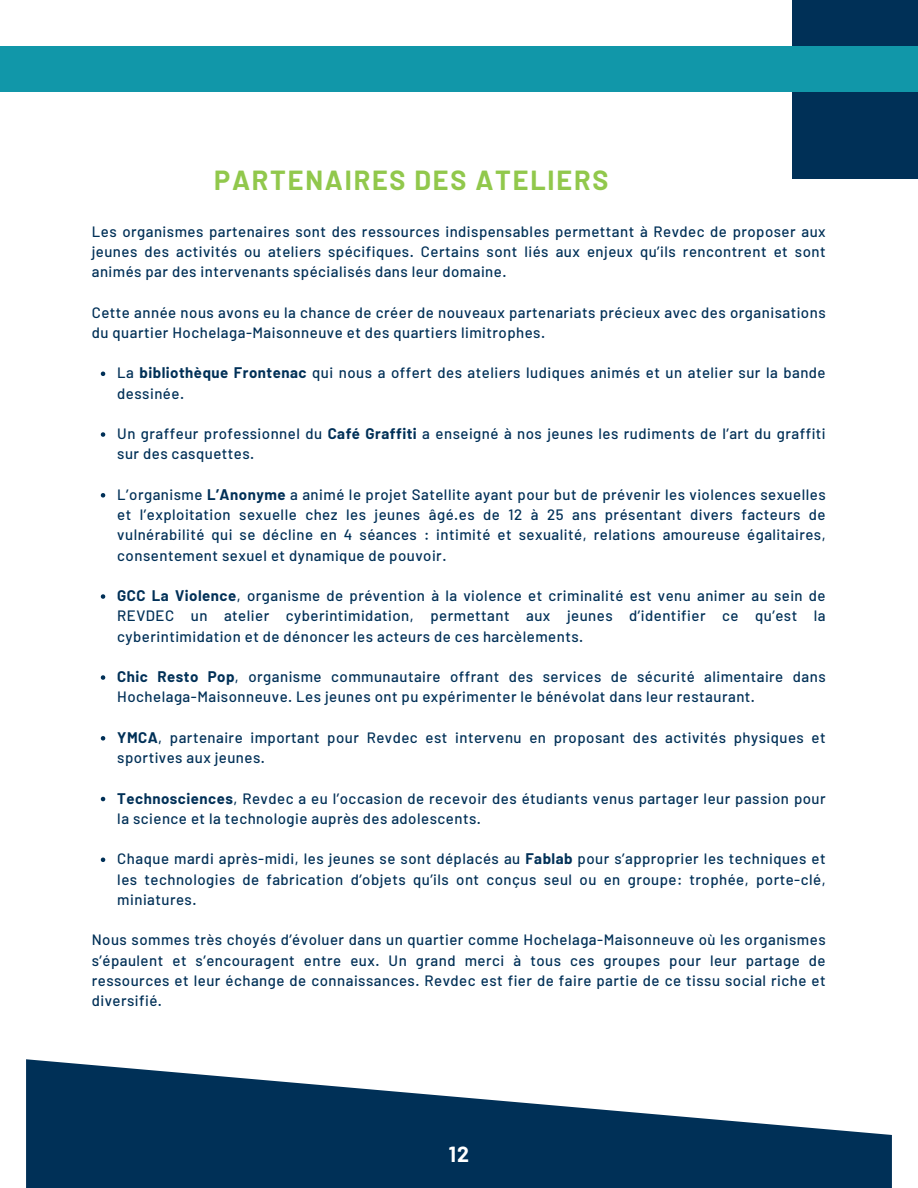
<style>
.page{position:relative;width:918px;height:1188px;background:#fff}
.page>*{position:absolute;margin:0;border:0;box-sizing:border-box;transform-origin:0 0}
.t1{font:700 27px "Barlow";letter-spacing:.065em;color:#91c84c}
.t2{font:700 21.3px "Barlow";color:#fff}
.t3{font:500 15px/20.2px "Barlow";letter-spacing:.03em;color:#003057}
.s1{font-weight:700}
</style>
<div class="page">
<div style="left:792px;top:0;width:126px;height:179px;background:#003057"></div>
<div style="left:0;top:46px;width:918px;height:46px;background:#1197a9"></div>
<svg style="left:101px;top:372px;width:4px;height:4px"></svg>
<svg style="left:101px;top:432px;width:4px;height:5px"></svg>
<svg style="left:101px;top:493px;width:4px;height:5px"></svg>
<svg style="left:101px;top:594px;width:4px;height:5px"></svg>
<svg style="left:101px;top:675px;width:4px;height:5px"></svg>
<svg style="left:101px;top:736px;width:4px;height:5px"></svg>
<svg style="left:101px;top:797px;width:4px;height:4px"></svg>
<svg style="left:101px;top:858px;width:4px;height:4px"></svg>
<svg style="left:26px;top:1059px;width:866px;height:129px;fill:#003057"></svg>
<p class="t1" style="left:214px;top:163px;width:396px">PARTENAIRES DES ATELIERS</p>
<p class="t3" style="left:92px;top:220px;width:735px;text-align:justify">Les organismes partenaires sont des ressources indispensables permettant à Revdec de proposer aux jeunes des activités ou ateliers spécifiques. Certains sont liés aux enjeux qu’ils rencontrent et sont animés par des intervenants spécialisés dans leur domaine.</p>
<p class="t3" style="left:92px;top:301px;width:735px">Cette année nous avons eu la chance de créer de nouveaux partenariats précieux avec des organisations du quartier Hochelaga-Maisonneuve et des quartiers limitrophes.</p>
<p class="t3" style="left:117px;top:362px;width:710px">La <span class="s1">bibliothèque Frontenac</span> qui nous a offert des ateliers ludiques animés et un atelier sur la bande dessinée.</p>
<p class="t3" style="left:117px;top:423px;width:710px">Un graffeur professionnel du <span class="s1">Café Graffiti</span> a enseigné à nos jeunes les rudiments de l’art du graffiti sur des casquettes.</p>
<p class="t3" style="left:117px;top:484px;width:710px;text-align:justify">L’organisme <span class="s1">L’Anonyme</span> a animé le projet Satellite ayant pour but de prévenir les violences sexuelles et l’exploitation sexuelle chez les jeunes âgé.es de 12 à 25 ans présentant divers facteurs de vulnérabilité qui se décline en 4 séances : intimité et sexualité, relations amoureuse égalitaires, consentement sexuel et dynamique de pouvoir.</p>
<p class="t3" style="left:117px;top:585px;width:710px;text-align:justify"><span class="s1">GCC La Violence</span>, organisme de prévention à la violence et criminalité est venu animer au sein de REVDEC un atelier cyberintimidation, permettant aux jeunes d’identifier ce qu’est la cyberintimidation et de dénoncer les acteurs de ces harcèlements.</p>
<p class="t3" style="left:117px;top:666px;width:710px"><span class="s1">Chic Resto Pop</span>, organisme communautaire offrant des services de sécurité alimentaire dans<br>Hochelaga-Maisonneuve. Les jeunes ont pu expérimenter le bénévolat dans leur restaurant.</p>
<p class="t3" style="left:117px;top:727px;width:710px"><span class="s1">YMCA</span>, partenaire important pour Revdec est intervenu en proposant des activités physiques et sportives aux jeunes.</p>
<p class="t3" style="left:117px;top:787px;width:710px"><span class="s1">Technosciences</span>, Revdec a eu l’occasion de recevoir des étudiants venus partager leur passion pour la science et la technologie auprès des adolescents.</p>
<p class="t3" style="left:117px;top:848px;width:710px;text-align:justify">Chaque mardi après-midi, les jeunes se sont déplacés au <span class="s1">Fablab</span> pour s’approprier les techniques et les technologies de fabrication d’objets qu’ils ont conçus seul ou en groupe: trophée, porte-clé, miniatures.</p>
<p class="t3" style="left:92px;top:929px;width:735px;text-align:justify">Nous sommes très choyés d’évoluer dans un quartier comme Hochelaga-Maisonneuve où les organismes s’épaulent et s’encouragent entre eux. Un grand merci à tous ces groupes pour leur partage de ressources et leur échange de connaissances. Revdec est fier de faire partie de ce tissu social riche et diversifié.</p>
<p class="t2" style="left:449px;top:1141px;width:22px">12</p>
</div>
